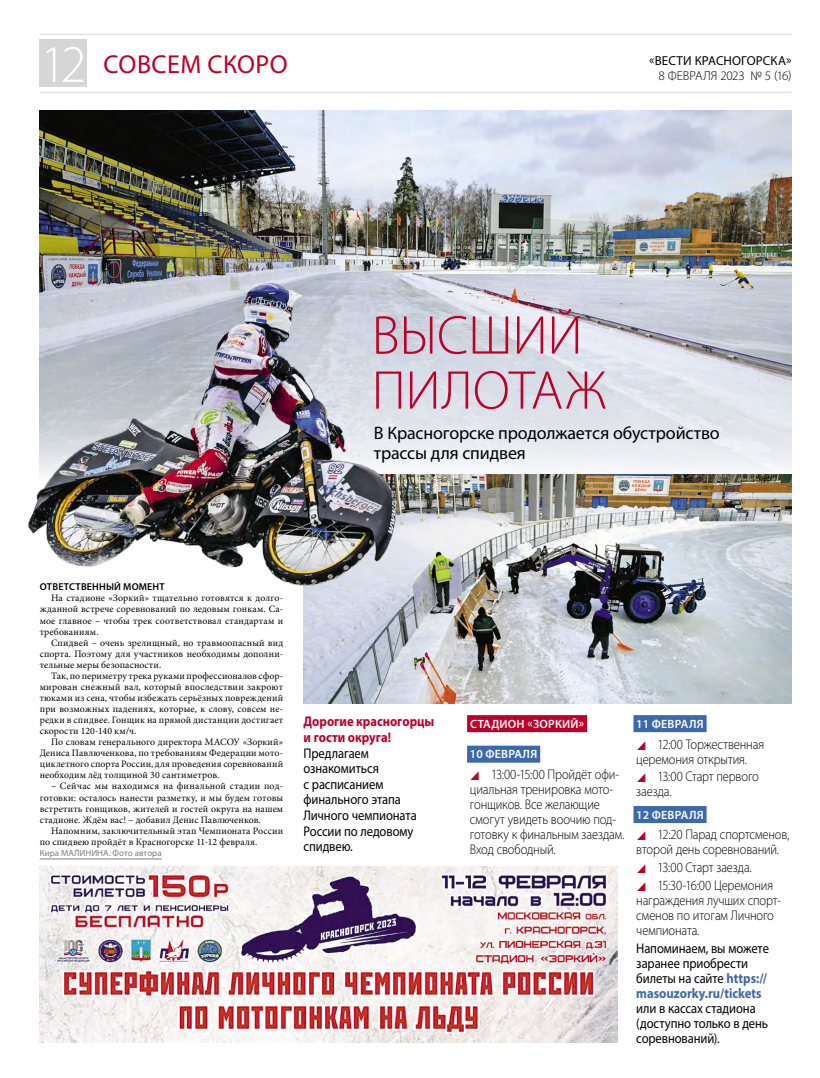
<style>
.page{position:relative;width:820px;height:1078px;background:#fff}
.page>*{position:absolute;margin:0;border:0;box-sizing:border-box;transform-origin:0 0}
.t1{font:300 55px/55px "Myriad Pro";letter-spacing:-.005em;color:#be0027}
.t2{font:300 53px "Myriad Pro";color:#fff}
.t3{font:26px "Myriad Pro";letter-spacing:.02em;color:#be0027}
.t4{font:18px/20px "Myriad Pro";letter-spacing:-.01em;color:#000}
.t5{font:300 14px/15px "Myriad Pro";letter-spacing:-.015em;color:#000;scale:.9 1}
.t6{font:14px/15.6px "Myriad Pro";letter-spacing:-.01em;color:#000;scale:.9 1}
.t7{font:700 14px/15.6px "Myriad Pro";color:#be0027;scale:.9 1}
.t8{font:13px "Myriad Pro";letter-spacing:.01em;color:#000}
.t9{font:300 13px "Myriad Pro";letter-spacing:-.005em;color:#000}
.t10{font:600 12px "Myriad Pro";letter-spacing:.02em;color:#fff}
.t11{font:600 10px "Myriad Pro";letter-spacing:.015em;color:#000}
.t12{font:9.8px/11.1px "Minion Pro";letter-spacing:.015em;color:#000;text-align:justify}
.t13{font:9px "Myriad Pro";color:#7c7c7c}
.s1{font-weight:700;color:#3c68ae}
</style>
<div class="page">
<hr style="left:40px;top:92px;width:751px;height:1px;background:#d6d6d6">
<hr style="left:40px;top:34px;width:751px;height:1px;background:#d6d6d6">
<div style="left:40px;top:40px;width:47px;height:47px;background:#d6d6d6"></div>
<img style="left:40px;top:110px;width:751px;height:365px">
<div style="left:467px;top:715px;width:120px;height:17px;background:#be0027"></div>
<div style="left:467px;top:745px;width:73px;height:17px;background:#3c68ae"></div>
<div style="left:633px;top:715px;width:73px;height:17px;background:#3c68ae"></div>
<div style="left:633px;top:805px;width:73px;height:17px;background:#3c68ae"></div>
<img style="left:303px;top:475px;width:488px;height:228px">
<img style="left:29px;top:282px;width:383px;height:303px">
<img style="left:40px;top:866px;width:577px;height:176px">
<hr style="left:40px;top:858px;width:122px;height:1px;background:#7c7c7c">
<h2 class="t2" style="left:40px;top:32px;width:48px">12</h2>
<h3 class="t8" style="left:649px;top:53px;width:144px">«ВЕСТИ КРАСНОГОРСКА»</h3>
<h3 class="t3" style="left:103px;top:48px;width:185px">СОВСЕМ СКОРО</h3>
<h3 class="t9" style="left:658px;top:68px;width:135px">8 ФЕВРАЛЯ 2023 № 5 (16)</h3>
<h1 class="t1" style="left:371px;top:307px;width:236px">ВЫСШИЙ<br>ПИЛОТАЖ</h1>
<h3 class="t4" style="left:373px;top:422px;width:347px">В Красногорске продолжается обустройство трассы для спидвея</h3>
<p class="t11" style="left:40px;top:580px;width:126px">ОТВЕТСТВЕННЫЙ МОМЕНТ</p>
<p class="t12" style="left:40px;top:592px;width:245px;text-indent:11px">На стадионе «Зоркий» тщательно готовятся к долго&shy;жданной встрече соревнований по ледовым гонкам. Са&shy;мое главное – чтобы трек соответствовал стандартам и требованиям.</p>
<p class="t12" style="left:40px;top:637px;width:245px;text-indent:11px">Спидвей – очень зрелищный, но травмоопасный вид спорта. Поэтому для участников необходимы дополни&shy;тельные меры безопасности.</p>
<p class="t12" style="left:40px;top:670px;width:245px;text-indent:11px">Так, по периметру трека руками профессионалов сфор&shy;мирован снежный вал, который впоследствии закроют тюками из сена, чтобы избежать серьёзных повреждений при возможных падениях, которые, к слову, совсем не&shy;редки в спидвее. Гонщик на прямой дистанции достигает скорости 120-140 км/ч.</p>
<p class="t12" style="left:40px;top:736px;width:245px;text-indent:11px">По словам генерального директора МАСОУ «Зоркий» Дениса Павлюченкова, по требованиям Федерации мото&shy;циклетного спорта России, для проведения соревнований необходим лёд толщиной 30 сантиметров.</p>
<p class="t12" style="left:40px;top:780px;width:245px;text-indent:11px">– Сейчас мы находимся на финальной стадии под&shy;готовки: осталось нанести разметку, и мы будем готовы встретить гонщиков, жителей и гостей округа на нашем стадионе. Ждём вас! – добавил Денис Павлюченков.</p>
<p class="t12" style="left:40px;top:824px;width:245px;text-indent:11px">Напомним, заключительный этап Чемпионата России по спидвею пройдёт в Красногорске 11-12 февраля.</p>
<p class="t13" style="left:40px;top:847px;width:124px">Кира МАЛИНИНА. Фото автора</p>
<h3 class="t7" style="left:303px;top:713px;width:147px">Дорогие красногорцы и гости округа!</h3>
<h3 class="t6" style="left:303px;top:744px;width:127px">Предлагаем ознакомиться<br>с расписанием финального этапа<br>Личного чемпионата<br>России по ледовому спидвею.</h3>
<p class="t10" style="left:470px;top:716px;width:116px">СТАДИОН «ЗОРКИЙ»</p>
<p class="t10" style="left:470px;top:746px;width:69px">10 ФЕВРАЛЯ</p>
<h3 class="t5" style="left:470px;top:766px;width:173px;text-indent:21px">13:00-15:00 Пройдёт офи&shy;циальная тренировка мото&shy;гонщиков. Все желающие смогут увидеть воочию под&shy;готовку к финальным заездам.<br>Вход свободный.</h3>
<p class="t10" style="left:636px;top:716px;width:69px">11 ФЕВРАЛЯ</p>
<h3 class="t5" style="left:636px;top:736px;width:143px;text-indent:21px">12:00 Торжественная церемония открытия.</h3>
<h3 class="t5" style="left:636px;top:769px;width:138px;text-indent:21px">13:00 Старт первого заезда.</h3>
<p class="t10" style="left:636px;top:807px;width:69px">12 ФЕВРАЛЯ</p>
<h3 class="t5" style="left:636px;top:827px;width:171px;text-indent:21px">12:20 Парад спортсменов, второй день соревнований.</h3>
<h3 class="t5" style="left:657px;top:858px;width:130px;line-height:17.8px">13:00 Старт заезда.<br>15:30-16:00 Церемония</h3>
<h3 class="t5" style="left:636px;top:892px;width:162px">награждения лучших спорт&shy;сменов по итогам Личного чемпионата.</h3>
<h3 class="t6" style="left:636px;top:940px;width:149px;line-height:15px">Напоминаем, вы можете заранее приобрести билеты на сайте <span class="s1">https:// masouzorky.ru/tickets</span></h3>
<h3 class="t6" style="left:636px;top:1000px;width:148px;line-height:15px">или в кассах стадиона (доступно только в день соревнований).</h3>
</div>
